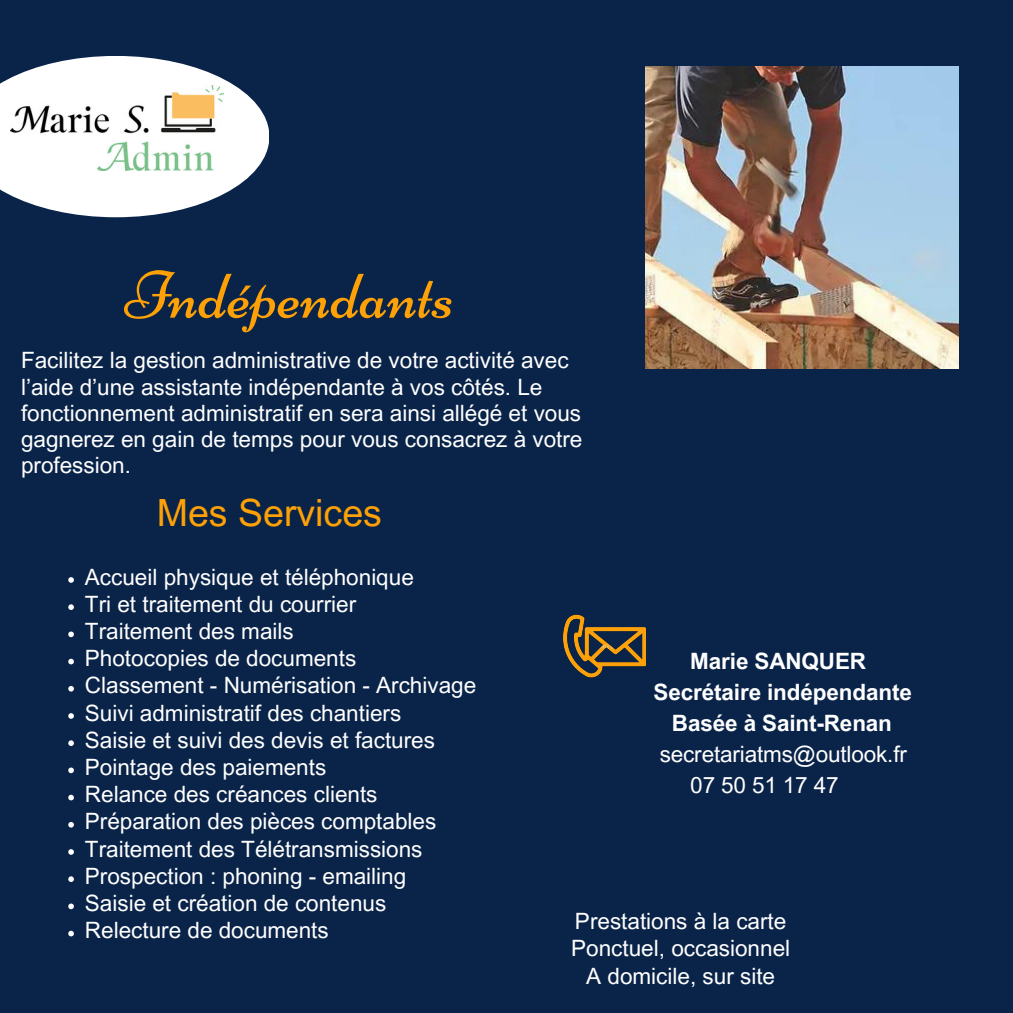
<style>
.page{position:relative;width:1013px;height:1013px;background:#fff}
.page>*{position:absolute;margin:0;border:0;box-sizing:border-box;transform-origin:0 0}
.t1{font:67.5px "Niconne";color:#fea106}
.t2{font:37.5px "Arial MT Pro";color:#fea106}
.t3{font:22.5px/26.2px "Arial MT Pro";color:#fff}
.t4{font:700 22.5px "Arial MT Pro";letter-spacing:-.005em;color:#fff}
</style>
<div class="page">
<div style="left:0;top:0;width:1012px;height:1012px;background:#0a2449"></div>
<svg style="left:0;top:56px;width:269px;height:161px;fill:#fff"></svg>
<img style="left:10px;top:86px;width:214px;height:84px">
<img style="left:563px;top:615px;width:82px;height:62px">
<img style="left:645px;top:66px;width:313px;height:302px">
<svg style="left:68px;top:577px;width:6px;height:5px"></svg>
<svg style="left:68px;top:604px;width:6px;height:6px"></svg>
<svg style="left:68px;top:631px;width:6px;height:6px"></svg>
<svg style="left:68px;top:658px;width:6px;height:6px"></svg>
<svg style="left:68px;top:686px;width:6px;height:5px"></svg>
<svg style="left:68px;top:713px;width:6px;height:5px"></svg>
<svg style="left:68px;top:740px;width:6px;height:6px"></svg>
<svg style="left:68px;top:767px;width:6px;height:6px"></svg>
<svg style="left:68px;top:794px;width:6px;height:6px"></svg>
<svg style="left:68px;top:822px;width:6px;height:5px"></svg>
<svg style="left:68px;top:849px;width:6px;height:5px"></svg>
<svg style="left:68px;top:876px;width:6px;height:6px"></svg>
<svg style="left:68px;top:903px;width:6px;height:6px"></svg>
<svg style="left:68px;top:930px;width:6px;height:6px"></svg>
<p class="t1" style="left:125px;top:255px;width:330px">Indépendants</p>
<p class="t3" style="left:21px;top:350px;width:563px">Facilitez la gestion administrative de votre activité avec l’aide d’une assistante indépendante à vos côtés. Le fonctionnement administratif en sera ainsi allégé et vous gagnerez en gain de temps pour vous consacrez à votre profession.</p>
<h2 class="t2" style="left:157px;top:499px;width:227px">Mes Services</h2>
<p class="t3" style="left:85px;top:566px;width:330px">Accueil physique et téléphonique</p>
<p class="t3" style="left:85px;top:593px;width:273px">Tri et traitement du courrier</p>
<p class="t3" style="left:85px;top:621px;width:210px">Traitement des mails</p>
<p class="t3" style="left:85px;top:648px;width:273px">Photocopies de documents</p>
<p class="t3" style="left:85px;top:675px;width:393px">Classement - Numérisation - Archivage</p>
<p class="t3" style="left:85px;top:702px;width:318px">Suivi administratif des chantiers</p>
<p class="t3" style="left:85px;top:729px;width:351px">Saisie et suivi des devis et factures</p>
<p class="t3" style="left:85px;top:756px;width:243px">Pointage des paiements</p>
<p class="t3" style="left:85px;top:784px;width:294px">Relance des créances clients</p>
<p class="t3" style="left:85px;top:811px;width:353px">Préparation des pièces comptables</p>
<p class="t3" style="left:85px;top:838px;width:339px">Traitement des Télétransmissions</p>
<p class="t3" style="left:85px;top:865px;width:323px">Prospection : phoning - emailing</p>
<p class="t3" style="left:85px;top:892px;width:303px">Saisie et création de contenus</p>
<p class="t3" style="left:85px;top:920px;width:245px">Relecture de documents</p>
<p class="t4" style="left:690px;top:653px;width:177px">Marie SANQUER</p>
<p class="t4" style="left:653px;top:683px;width:260px">Secrétaire indépendante</p>
<p class="t4" style="left:672px;top:714px;width:221px">Basée à Saint-Renan</p>
<p class="t3" style="left:659px;top:743px;width:249px">secretariatms@outlook.fr</p>
<p class="t3" style="left:690px;top:774px;width:150px">07 50 51 17 47</p>
<p class="t3" style="left:575px;top:911px;width:213px">Prestations à la carte</p>
<p class="t3" style="left:571px;top:938px;width:220px">Ponctuel, occasionnel</p>
<p class="t3" style="left:586px;top:965px;width:190px">A domicile, sur site</p>
</div>
